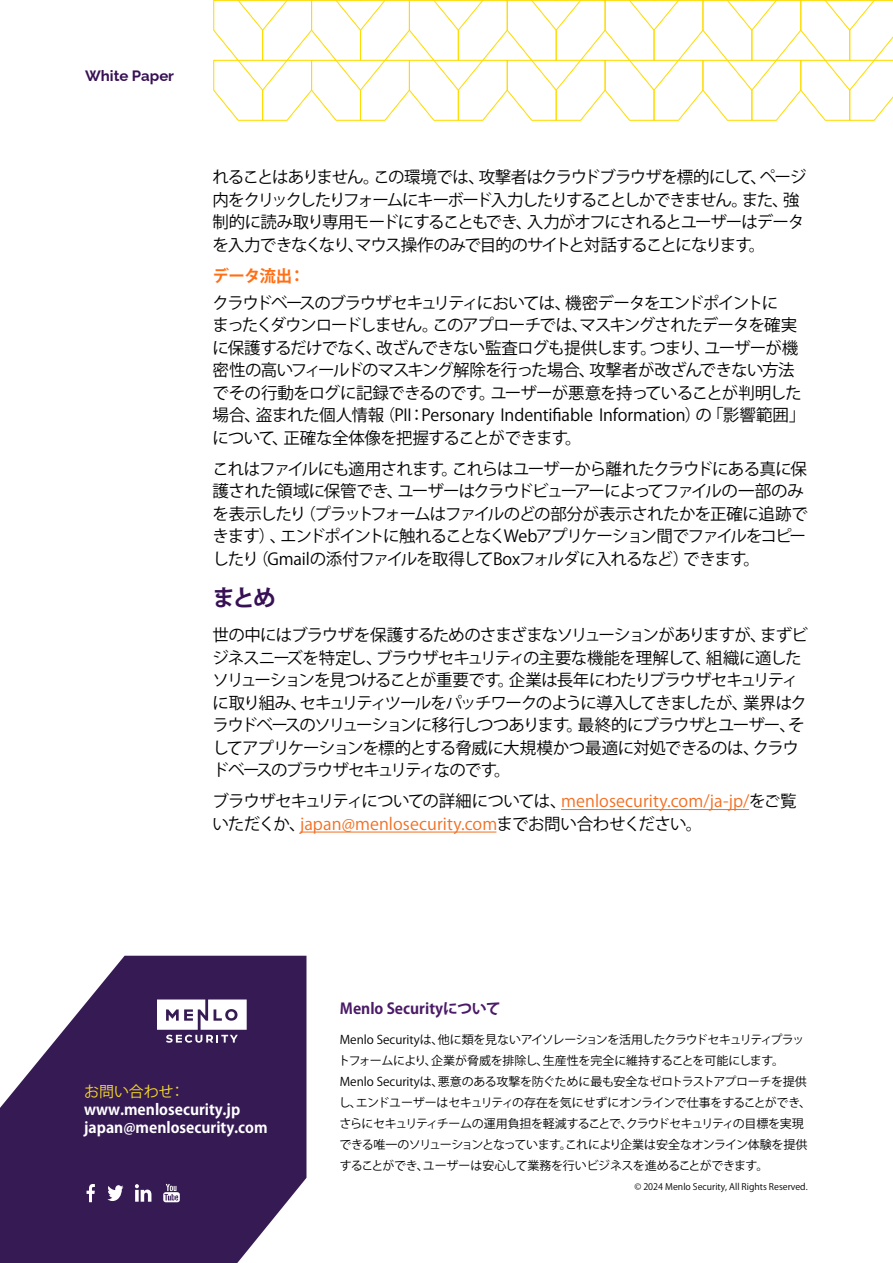
<style>
.page{position:relative;width:893px;height:1263px;background:#fff}
.page>*{position:absolute;margin:0;border:0;box-sizing:border-box;transform-origin:0 0}
.t1{font:700 22.5px "Koz Go Pr 6 N";color:#381155}
.t2{font:16.5px/22.5px "Koz Go Pr 6 N";letter-spacing:-.06em;color:#000}
.t3{font:16.5px/22.5px "Koz Go Pr 6 N";letter-spacing:-.01em;color:#f36f21}
.t4{font:700 16.5px "Koz Go Pr 6 N";letter-spacing:-.04em;color:#ff6f15}
.t5{font:700 15px/18px "Koz Go Pr 6 N";color:#fff}
.t6{font:700 15px "Koz Go Pr 6 N";color:#4b1b67}
.t7{font:700 15px "Raleway";color:#381155}
.t8{font:15px "Koz Go Pr 6 N";letter-spacing:-.005em;color:#f5db2a}
.t9{font:12px/21px "Koz Go Pr 6 N";letter-spacing:-.02em;color:#000}
.t10{font:9px "Koz Go Pr 6 N";color:#000}
.s1{color:#000}
</style>
<div class="page">
<svg style="left:0;top:956px;width:306px;height:307px;background:#52396a"></svg>
<svg style="left:87px;top:1184px;width:8px;height:18px"></svg>
<svg style="left:107px;top:1185px;width:16px;height:16px"></svg>
<svg style="left:135px;top:1184px;width:16px;height:18px"></svg>
<svg style="left:163px;top:1184px;width:17px;height:18px"></svg>
<svg style="left:157px;top:999px;width:90px;height:44px"></svg>
<hr style="left:561px;top:809px;width:188px;height:1px;background:#f36f21">
<hr style="left:300px;top:832px;width:196px;height:1px;background:#f36f21">
<svg style="left:213px;top:0;width:680px;height:121px"></svg>
<p class="t7" style="left:85px;top:64px;width:91px">White Paper</p>
<p class="t2" style="left:213px;top:166px;width:595px">れることはありません。この環境では、攻撃者はクラウドブラウザを標的にして、ページ内をクリックしたりフォームにキーボード入力したりすることしかできません。また、強制的に読み取り専用モードにすることもでき、入力がオフにされるとユーザーはデータを入力できなくなり、マウス操作のみで目的のサイトと対話することになります。</p>
<p class="t4" style="left:213px;top:266px;width:94px">データ流出：</p>
<p class="t2" style="left:213px;top:292px;width:594px">クラウドベースのブラウザセキュリティにおいては、機密データをエンドポイントに<br>まったくダウンロードしません。このアプローチでは、マスキングされたデータを確実に保護するだけでなく、改ざんできない監査ログも提供します。つまり、ユーザーが機密性の高いフィールドのマスキング解除を行った場合、攻撃者が改ざんできない方法でその行動をログに記録できるのです。ユーザーが悪意を持っていることが判明した場合、盗まれた個人情報（PII：Personary Indentifiable Information）の「影響範囲」について、正確な全体像を把握することができます。</p>
<p class="t2" style="left:213px;top:458px;width:597px">これはファイルにも適用されます。これらはユーザーから離れたクラウドにある真に保護された領域に保管でき、ユーザーはクラウドビューアーによってファイルの一部のみを表示したり（プラットフォームはファイルのどの部分が表示されたかを正確に追跡できます）、エンドポイントに触れることなくWebアプリケーション間でファイルをコピーしたり（Gmailの添付ファイルを取得してBoxフォルダに入れるなど）できます。</p>
<h1 class="t1" style="left:213px;top:585px;width:65px">まとめ</h1>
<p class="t2" style="left:213px;top:624px;width:597px">世の中にはブラウザを保護するためのさまざまなソリューションがありますが、まずビジネスニーズを特定し、ブラウザセキュリティの主要な機能を理解して、組織に適したソリューションを見つけることが重要です。企業は長年にわたりブラウザセキュリティに取り組み、セキュリティツールをパッチワークのように導入してきましたが、業界はクラウドベースのソリューションに移行しつつあります。最終的にブラウザとユーザー、そしてアプリケーションを標的とする脅威に大規模かつ最適に対処できるのは、クラウドベースのブラウザセキュリティなのです。</p>
<p class="t3" style="left:213px;top:790px;width:586px"><span class="s1">ブラウザセキュリティについての詳細については、</span>menlosecurity.com/ja-jp/<span class="s1">をご覧いただくか、</span>japan@menlosecurity.com<span class="s1">までお問い合わせください。</span></p>
<p class="t8" style="left:84px;top:1083px;width:102px">お問い合わせ：</p>
<p class="t5" style="left:84px;top:1100px;width:185px">www.menlosecurity.jp japan@menlosecurity.com</p>
<p class="t6" style="left:340px;top:1000px;width:162px">Menlo Securityについて</p>
<p class="t9" style="left:338px;top:1029px;width:475px">Menlo Securityは、他に類を見ないアイソレーションを活用したクラウドセキュリティプラットフォームにより、企業が脅威を排除し、生産性を完全に維持することを可能にします。Menlo Securityは、悪意のある攻撃を防ぐために最も安全なゼロトラストアプローチを提供し、エンドユーザーはセキュリティの存在を気にせずにオンラインで仕事をすることができ、さらにセキュリティチームの運用負担を軽減することで、クラウドセキュリティの目標を実現できる唯一のソリューションとなっています。これにより企業は安全なオンライン体験を提供することができ、ユーザーは安心して業務を行いビジネスを進めることができます。</p>
<p class="t10" style="left:634px;top:1182px;width:175px">© 2024 Menlo Security, All Rights Reserved.</p>
</div>
